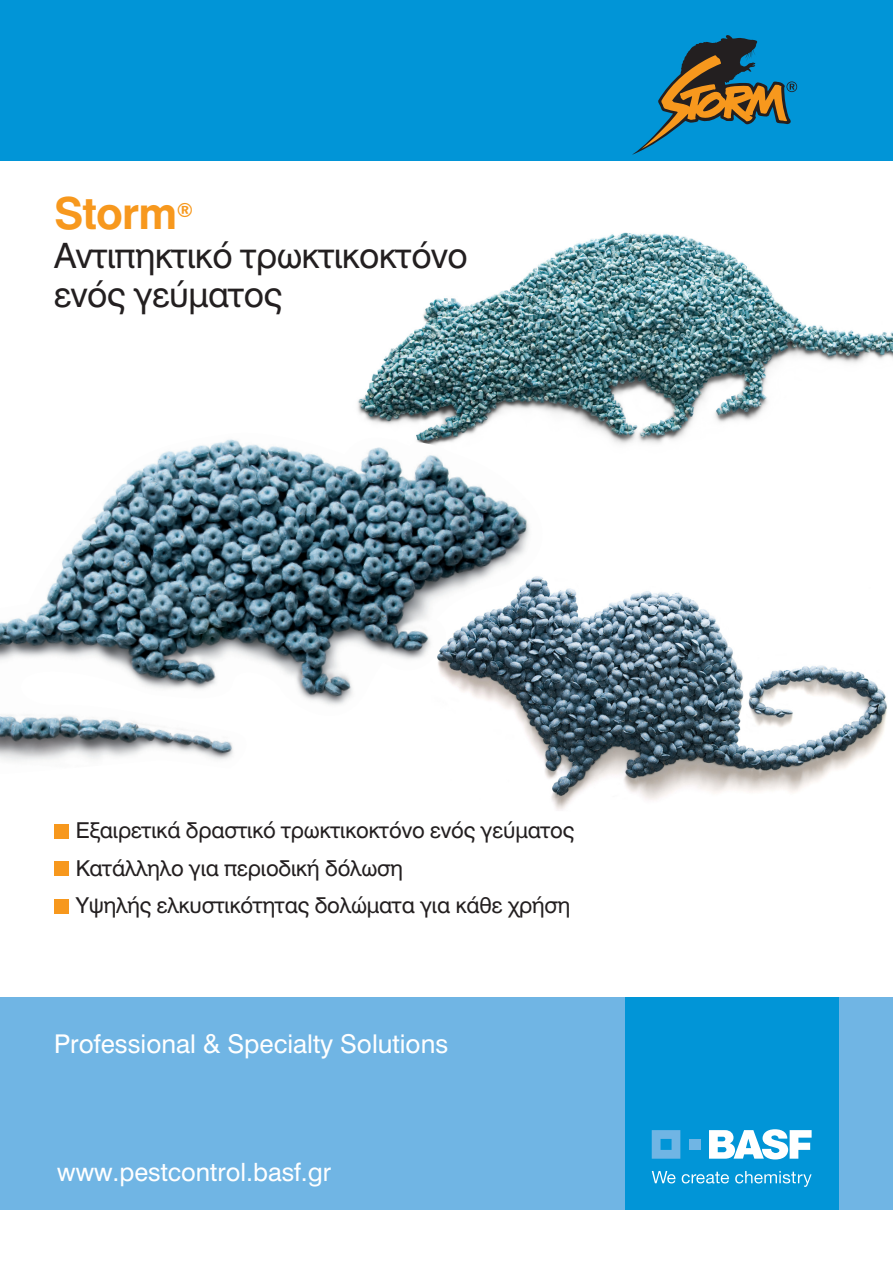
<style>
.page{position:relative;width:893px;height:1263px;background:#fff}
.page>*{position:absolute;margin:0;border:0;box-sizing:border-box;transform-origin:0 0}
.t1{font:700 43.5px "Mg Helvetica";letter-spacing:-.015em;color:#f7981d}
.t2{font:34.5px/39px "Mg Helvetica Normal";letter-spacing:-.015em;color:#231f20}
.t3{font:25.5px "Mg Helvetica Normal";color:#fff}
.t4{font:24.9px "Mg Helvetica Normal";color:#fff}
.t5{font:21.6px/37.5px "Mg Helvetica Normal";letter-spacing:-.01em;color:#231f20}
.t6{font:700 19.2px "Mg Helvetica";color:#f7981d}
</style>
<div class="page">
<div style="left:0;top:997px;width:893px;height:213px;background:#70b5e4"></div>
<img style="left:545px;top:588px;width:342px;height:222px">
<div style="left:54px;top:824px;width:14px;height:14px;background:#f7981d"></div>
<div style="left:54px;top:862px;width:14px;height:14px;background:#f7981d"></div>
<div style="left:54px;top:899px;width:14px;height:14px;background:#f7981d"></div>
<img style="left:357px;top:232px;width:536px;height:212px">
<img style="left:0;top:428px;width:560px;height:346px">
<div style="left:0;top:0;width:893px;height:160px;background:#0195d7"></div>
<svg style="left:632px;top:35px;width:165px;height:120px"></svg>
<div style="left:625px;top:997px;width:213px;height:213px;background:#0195d7"></div>
<svg style="left:652px;top:1130px;width:28px;height:29px"></svg>
<div style="left:689px;top:1139px;width:11px;height:11px;background:#70b5e4"></div>
<svg style="left:709px;top:1129px;width:103px;height:30px"></svg>
<svg style="left:652px;top:1171px;width:23px;height:12px"></svg>
<svg style="left:682px;top:1172px;width:47px;height:11px"></svg>
<svg style="left:735px;top:1171px;width:77px;height:16px"></svg>
<h1 class="t1" style="left:54px;top:187px;width:125px">Storm</h1>
<p class="t6" style="left:177px;top:198px;width:18px">®</p>
<h2 class="t2" style="left:54px;top:236px;width:415px">Αντιπηκτικό τρωκτικοκτόνο ενός γεύματος</h2>
<p class="t5" style="left:76px;top:812px;width:500px">Εξαιρετικά δραστικό τρωκτικοκτόνο ενός γεύματος<br>Κατάλληλο για περιοδική δόλωση<br>Υψηλής ελκυστικότητας δολώματα για κάθε χρήση</p>
<p class="t3" style="left:54px;top:1028px;width:396px">Professional &amp; Specialty Solutions</p>
<p class="t4" style="left:57px;top:1157px;width:276px">www.pestcontrol.basf.gr</p>
</div>
